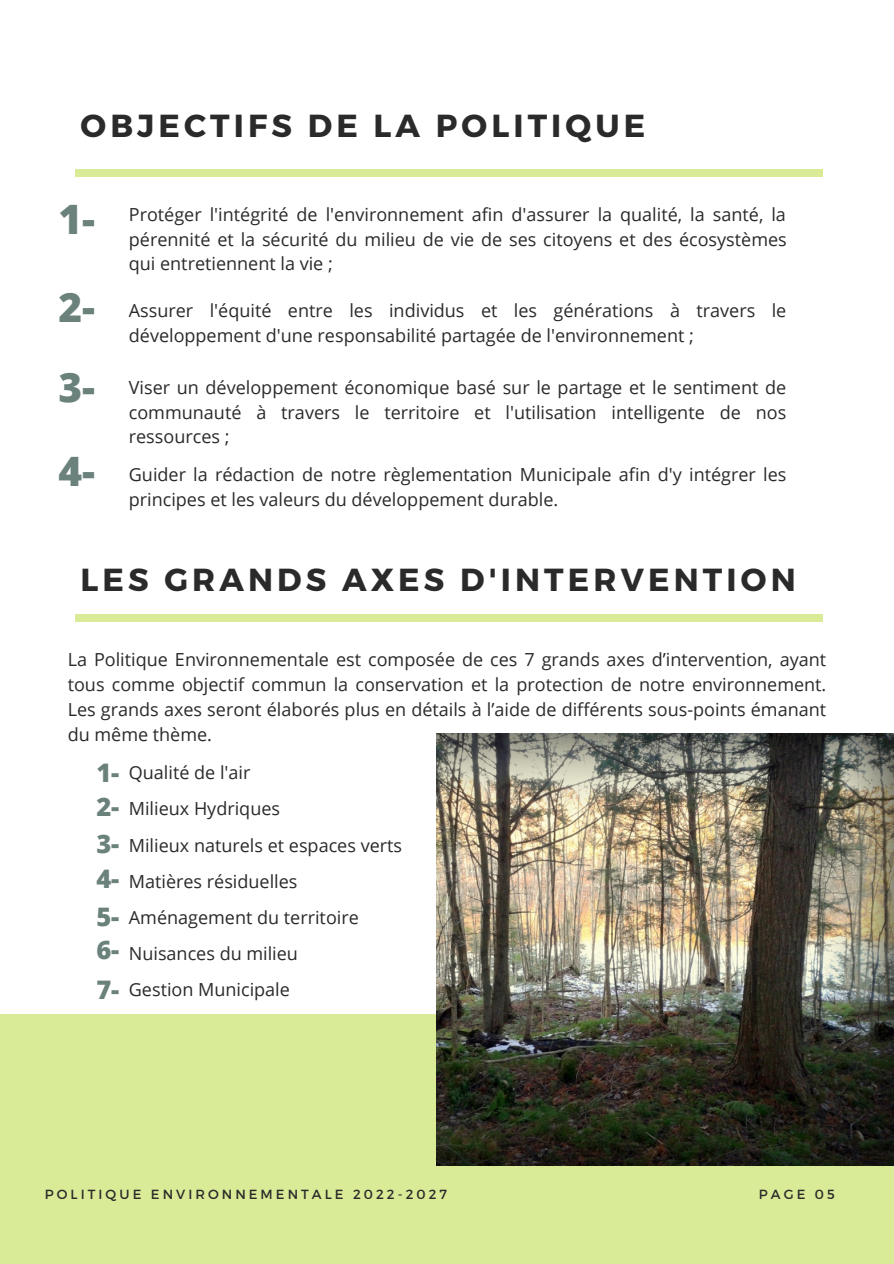
<style>
.page{position:relative;width:894px;height:1264px;background:#fff}
.page>*{position:absolute;margin:0;border:0;box-sizing:border-box;transform-origin:0 0}
.t1{font:800 40.5px "Open Sans";color:#6b827c}
.t2{font:700 31.8px "Montserrat";letter-spacing:.13em;color:#2a2a2a}
.t3{font:800 25.5px "Open Sans";color:#6b827c}
.t4{font:18px/24.8px "Open Sans";color:#2a2a2a;text-align:justify}
.t5{font:13.2px "Montserrat";letter-spacing:.23em;color:#2a2a2a}
</style>
<div class="page">
<div style="left:75px;top:169px;width:747px;height:7px;background:#daeb97"></div>
<div style="left:75px;top:614px;width:747px;height:7px;background:#daeb97"></div>
<div style="left:0;top:1014px;width:893px;height:249px;background:#daeb97"></div>
<img style="left:437px;top:733px;width:456px;height:432px">
<p class="t2" style="left:80px;top:105px;width:566px">OBJECTIFS DE LA POLITIQUE</p>
<p class="t1" style="left:58px;top:191px;width:38px">1-</p>
<p class="t1" style="left:58px;top:278px;width:38px">2-</p>
<p class="t1" style="left:58px;top:359px;width:38px">3-</p>
<p class="t1" style="left:58px;top:443px;width:38px">4-</p>
<p class="t4" style="left:129px;top:201px;width:659px">Protéger l'intégrité de l'environnement afin d'assurer la qualité, la santé, la pérennité et la sécurité du milieu de vie de ses citoyens et des écosystèmes qui entretiennent la vie ;</p>
<p class="t4" style="left:129px;top:297px;width:659px">Assurer l'équité entre les individus et les générations à travers le développement d'une responsabilité partagée de l'environnement ;</p>
<p class="t4" style="left:129px;top:374px;width:658px">Viser un développement économique basé sur le partage et le sentiment de communauté à travers le territoire et l'utilisation intelligente de nos ressources ;</p>
<p class="t4" style="left:129px;top:462px;width:659px">Guider la rédaction de notre règlementation Municipale afin d'y intégrer les principes et les valeurs du développement durable.</p>
<p class="t2" style="left:80px;top:558px;width:716px">LES GRANDS AXES D'INTERVENTION</p>
<p class="t4" style="left:68px;top:647px;width:760px">La Politique Environnementale est composée de ces 7 grands axes d’intervention, ayant tous comme objectif commun la conservation et la protection de notre environnement.<br>Les grands axes seront élaborés plus en détails à l’aide de différents sous-points émanant du même thème.</p>
<p class="t4" style="left:129px;top:760px;width:123px">Qualité de l'air</p>
<p class="t4" style="left:129px;top:796px;width:153px">Milieux Hydriques</p>
<p class="t4" style="left:129px;top:832px;width:275px">Milieux naturels et espaces verts</p>
<p class="t4" style="left:129px;top:868px;width:170px">Matières résiduelles</p>
<p class="t4" style="left:129px;top:904px;width:231px">Aménagement du territoire</p>
<p class="t4" style="left:129px;top:940px;width:170px">Nuisances du milieu</p>
<p class="t4" style="left:129px;top:976px;width:162px">Gestion Municipale</p>
<p class="t3" style="left:96px;top:755px;width:25px">1-</p>
<p class="t3" style="left:96px;top:789px;width:25px">2-</p>
<p class="t3" style="left:96px;top:826px;width:25px">3-</p>
<p class="t3" style="left:96px;top:860px;width:25px">4-</p>
<p class="t3" style="left:96px;top:898px;width:25px">5-</p>
<p class="t3" style="left:96px;top:932px;width:25px">6-</p>
<p class="t3" style="left:96px;top:971px;width:25px">7-</p>
<p class="t5" style="left:45px;top:1185px;width:403px">POLITIQUE ENVIRONNEMENTALE 2022-2027</p>
<p class="t5" style="left:758px;top:1185px;width:77px">PAGE 05</p>
</div>
